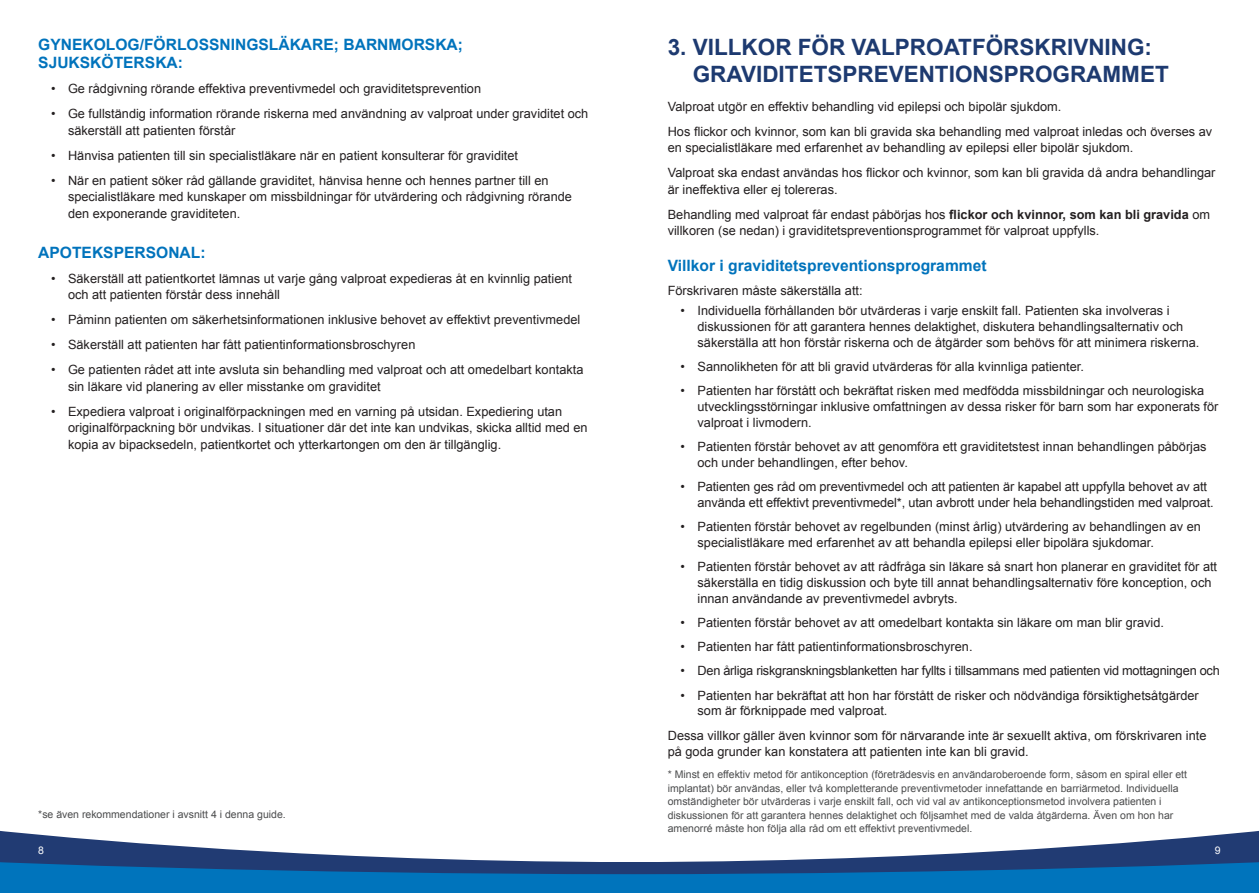
<style>
.page{position:relative;width:1259px;height:893px;background:#fff}
.page>*{position:absolute;margin:0;border:0;box-sizing:border-box;transform-origin:0 0}
.t1{font:700 22.5px/27px "Arial";color:#1d3a70}
.t2{font:700 15.6px/18.8px "Arial";color:#0073bc}
.t3{font:12.75px/15.8px "Arial";color:#231f20}
.t4{font:12.75px "Arial";letter-spacing:-.02em;color:#231f20}
.t5{font:10.5px/13.5px "Arial";color:#4b4c4d}
.t6{font:10.5px "Arial";color:#fff}
.s1{font-weight:700}
</style>
<div class="page">
<svg style="left:0;top:830px;width:1259px;height:63px"></svg>
<p class="t2" style="left:38px;top:35px;width:426px">GYNEKOLOG/FÖRLOSSNINGSLÄKARE; BARNMORSKA;<br>SJUKSKÖTERSKA:</p>
<p class="t3" style="left:51px;top:81px;width:431px">• Ge rådgivning rörande effektiva preventivmedel och graviditetsprevention</p>
<p class="t3" style="left:68px;top:106px;width:522px;line-height:16.5px;text-indent:-17px">• Ge fullständig information rörande riskerna med användning av valproat under graviditet och säkerställ att patienten förstår</p>
<p class="t3" style="left:51px;top:148px;width:468px">• Hänvisa patienten till sin specialistläkare när en patient konsulterar för graviditet</p>
<p class="t3" style="left:68px;top:172px;width:505px;line-height:16.5px;text-indent:-17px">• När en patient söker råd gällande graviditet, hänvisa henne och hennes partner till en specialistläkare med kunskaper om missbildningar för utvärdering och rådgivning rörande den exponerande graviditeten.</p>
<p class="t2" style="left:38px;top:244px;width:169px">APOTEKSPERSONAL:</p>
<p class="t3" style="left:68px;top:270px;width:505px;line-height:16.5px;text-indent:-17px">• Säkerställ att patientkortet lämnas ut varje gång valproat expedieras åt en kvinnlig patient och att patienten förstår dess innehåll</p>
<p class="t3" style="left:51px;top:312px;width:531px">• Påminn patienten om säkerhetsinformationen inklusive behovet av effektivt preventivmedel</p>
<p class="t3" style="left:51px;top:337px;width:366px">• Säkerställ att patienten har fått patientinformationsbroschyren</p>
<p class="t3" style="left:68px;top:362px;width:517px;line-height:16.5px;text-indent:-17px">• Ge patienten rådet att inte avsluta sin behandling med valproat och att omedelbart kontakta sin läkare vid planering av eller misstanke om graviditet</p>
<p class="t3" style="left:68px;top:403px;width:521px;line-height:16.5px;text-indent:-17px">• Expediera valproat i originalförpackningen med en varning på utsidan. Expediering utan originalförpackning bör undvikas. I situationer där det inte kan undvikas, skicka alltid med en kopia av bipacksedeln, patientkortet och ytterkartongen om den är tillgänglig.</p>
<p class="t5" style="left:38px;top:808px;width:249px">*se även rekommendationer i avsnitt 4 i denna guide.</p>
<h1 class="t1" style="left:693px;top:34px;width:477px;text-indent:-25px">3. VILLKOR FÖR VALPROATFÖRSKRIVNING:<br>GRAVIDITETSPREVENTIONSPROGRAMMET</h1>
<p class="t3" style="left:668px;top:94px;width:546px;line-height:25px">Valproat utgör en effektiv behandling vid epilepsi och bipolär sjukdom.<br>Hos flickor och kvinnor, som kan bli gravida ska behandling med valproat inledas och överses av</p>
<p class="t3" style="left:668px;top:136px;width:549px;line-height:25px">en specialistläkare med erfarenhet av behandling av epilepsi eller bipolär sjukdom.<br>Valproat ska endast användas hos flickor och kvinnor, som kan bli gravida då andra behandlingar</p>
<p class="t3" style="left:668px;top:177px;width:544px;line-height:25px">är ineffektiva eller ej tolereras.<br>Behandling med valproat får endast påbörjas hos <span class="s1">flickor och kvinnor, som kan bli gravida</span> om</p>
<p class="t3" style="left:668px;top:223px;width:433px">villkoren (se nedan) i graviditetspreventionsprogrammet för valproat uppfylls.</p>
<p class="t2" style="left:668px;top:257px;width:320px">Villkor i graviditetspreventionsprogrammet</p>
<p class="t3" style="left:668px;top:283px;width:196px">Förskrivaren måste säkerställa att:</p>
<p class="t3" style="left:697px;top:303px;width:503px;text-indent:-17px">• Individuella förhållanden bör utvärderas i varje enskilt fall. Patienten ska involveras i diskussionen för att garantera hennes delaktighet, diskutera behandlingsalternativ och säkerställa att hon förstår riskerna och de åtgärder som behövs för att minimera riskerna.</p>
<p class="t3" style="left:680px;top:359px;width:405px">• Sannolikheten för att bli gravid utvärderas för alla kvinnliga patienter.</p>
<p class="t3" style="left:697px;top:383px;width:522px;text-indent:-17px">• Patienten har förstått och bekräftat risken med medfödda missbildningar och neurologiska utvecklingsstörningar inklusive omfattningen av dessa risker för barn som har exponerats för valproat i livmodern.</p>
<p class="t3" style="left:697px;top:439px;width:510px;text-indent:-17px">• Patienten förstår behovet av att genomföra ett graviditetstest innan behandlingen påbörjas och under behandlingen, efter behov.</p>
<p class="t3" style="left:697px;top:479px;width:518px;text-indent:-17px">• Patienten ges råd om preventivmedel och att patienten är kapabel att uppfylla behovet av att använda ett effektivt preventivmedel*, utan avbrott under hela behandlingstiden med valproat.</p>
<p class="t3" style="left:697px;top:519px;width:505px;text-indent:-17px">• Patienten förstår behovet av regelbunden (minst årlig) utvärdering av behandlingen av en specialistläkare med erfarenhet av att behandla epilepsi eller bipolära sjukdomar.</p>
<p class="t3" style="left:697px;top:559px;width:521px;text-indent:-17px">• Patienten förstår behovet av att rådfråga sin läkare så snart hon planerar en graviditet för att säkerställa en tidig diskussion och byte till annat behandlingsalternativ före konception, och innan användande av preventivmedel avbryts.</p>
<p class="t3" style="left:680px;top:615px;width:485px">• Patienten förstår behovet av att omedelbart kontakta sin läkare om man blir gravid.</p>
<p class="t3" style="left:680px;top:639px;width:293px">• Patienten har fått patientinformationsbroschyren.</p>
<p class="t4" style="left:680px;top:663px;width:541px">• Den årliga riskgranskningsblanketten har fyllts i tillsammans med patienten vid mottagningen och</p>
<p class="t3" style="left:697px;top:687px;width:503px;text-indent:-17px">• Patienten har bekräftat att hon har förstått de risker och nödvändiga försiktighetsåtgärder som är förknippade med valproat.</p>
<p class="t3" style="left:668px;top:727px;width:540px;line-height:16.5px">Dessa villkor gäller även kvinnor som för närvarande inte är sexuellt aktiva, om förskrivaren inte på goda grunder kan konstatera att patienten inte kan bli gravid.</p>
<p class="t5" style="left:668px;top:768px;width:521px">* Minst en effektiv metod för antikonception (företrädesvis en användaroberoende form, såsom en spiral eller ett implantat) bör användas, eller två kompletterande preventivmetoder innefattande en barriärmetod. Individuella omständigheter bör utvärderas i varje enskilt fall, och vid val av antikonceptionsmetod involvera patienten i diskussionen för att garantera hennes delaktighet och följsamhet med de valda åtgärderna. Även om hon har amenorré måste hon följa alla råd om ett effektivt preventivmedel.</p>
<p class="t6" style="left:38px;top:844px;width:7px">8</p>
<p class="t6" style="left:1214px;top:844px;width:7px">9</p>
</div>
